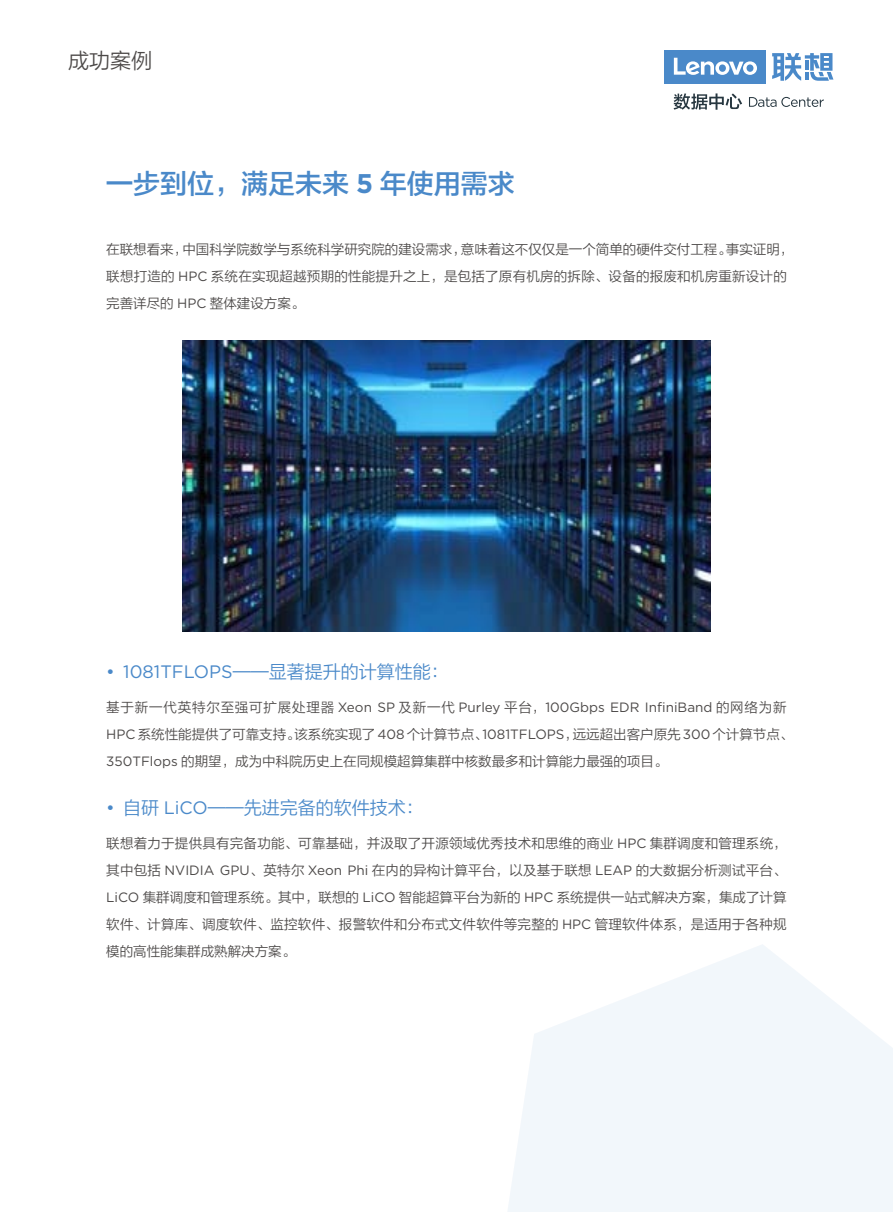
<style>
.page{position:relative;width:893px;height:1212px;background:#fff}
.page>*{position:absolute;margin:0;border:0;box-sizing:border-box;transform-origin:0 0}
.t1{font:27px "FZLTZHJW GB1 0";color:#4a89c9}
.t2{font:21px "FZLTXIHJW GB1 0";color:#4c4948}
.t3{font:18px "FZLTXIHJW GB1 0";color:#4a89c9}
.t4{font:13.5px/27px "FZLTXIHJW GB1 0";color:#4c4948}
.t5{font:13.5px "Gotham";color:#4c4948}
.s1{font-family:"Gotham";font-weight:700}
.s2{font-family:"Gotham"}
.s3{font-family:"FZLTXIHJW GB1 0"}
</style>
<div class="page">
<div style="left:664px;top:50px;width:102px;height:34px;background:#4a89c9"></div>
<svg style="left:674px;top:58px;width:83px;height:17px"></svg>
<svg style="left:772px;top:53px;width:61px;height:28px"></svg>
<svg style="left:674px;top:93px;width:68px;height:17px"></svg>
<svg style="left:749px;top:97px;width:75px;height:10px"></svg>
<svg style="left:508px;top:945px;width:385px;height:267px;fill:#f2f7fb"></svg>
<img style="left:183px;top:341px;width:527px;height:291px">
<h2 class="t2" style="left:68px;top:49px;width:85px">成功案例</h2>
<h1 class="t1" style="left:106px;top:169px;width:410px">一步到位，满足未来 <span class="s1">5</span> 年使用需求</h1>
<p class="t4" style="left:106px;top:236px;width:689px">在联想看来，中国科学院数学与系统科学研究院的建设需求，意味着这不仅仅是一个简单的硬件交付工程。事实证明，联想打造的 <span class="s2">HPC</span> 系统在实现超越预期的性能提升之上，是包括了原有机房的拆除、设备的报废和机房重新设计的完善详尽的 <span class="s2">HPC</span> 整体建设方案。</p>
<h3 class="t3" style="left:106px;top:662px;width:344px"><span class="s2">• 1081TFLOPS</span>——显著提升的计算性能：</h3>
<p class="t5" style="left:106px;top:698px;width:682px"><span class="s3">基于新一代英特尔至强可扩展处理器</span> Xeon SP <span class="s3">及新一代</span> Purley <span class="s3">平台，</span>100Gbps EDR InfiniBand <span class="s3">的网络为新</span></p>
<p class="t4" style="left:106px;top:721px;width:689px"><span class="s2">HPC</span>系统性能提供了可靠支持。该系统实现了<span class="s2">408</span>个计算节点、<span class="s2">1081TFLOPS</span>，远远超出客户原先<span class="s2">300</span>个计算节点、<br><span class="s2">350TFlops</span> 的期望，成为中科院历史上在同规模超算集群中核数最多和计算能力最强的项目。</p>
<h3 class="t3" style="left:106px;top:798px;width:319px"><span class="s2">•</span> 自研 <span class="s2">LiCO</span>——先进完备的软件技术：</h3>
<p class="t4" style="left:106px;top:830px;width:682px;text-align:justify">联想着力于提供具有完备功能、可靠基础，并汲取了开源领域优秀技术和思维的商业 <span class="s2">HPC</span> 集群调度和管理系统，其中包括 <span class="s2">NVIDIA GPU</span>、英特尔 <span class="s2">Xeon Phi</span> 在内的异构计算平台，以及基于联想 <span class="s2">LEAP</span> 的大数据分析测试平台、<span class="s2">LiCO</span> 集群调度和管理系统。其中，联想的 <span class="s2">LiCO</span> 智能超算平台为新的 <span class="s2">HPC</span> 系统提供一站式解决方案，集成了计算软件、计算库、调度软件、监控软件、报警软件和分布式文件软件等完整的 <span class="s2">HPC</span> 管理软件体系，是适用于各种规模的高性能集群成熟解决方案。</p>
</div>
